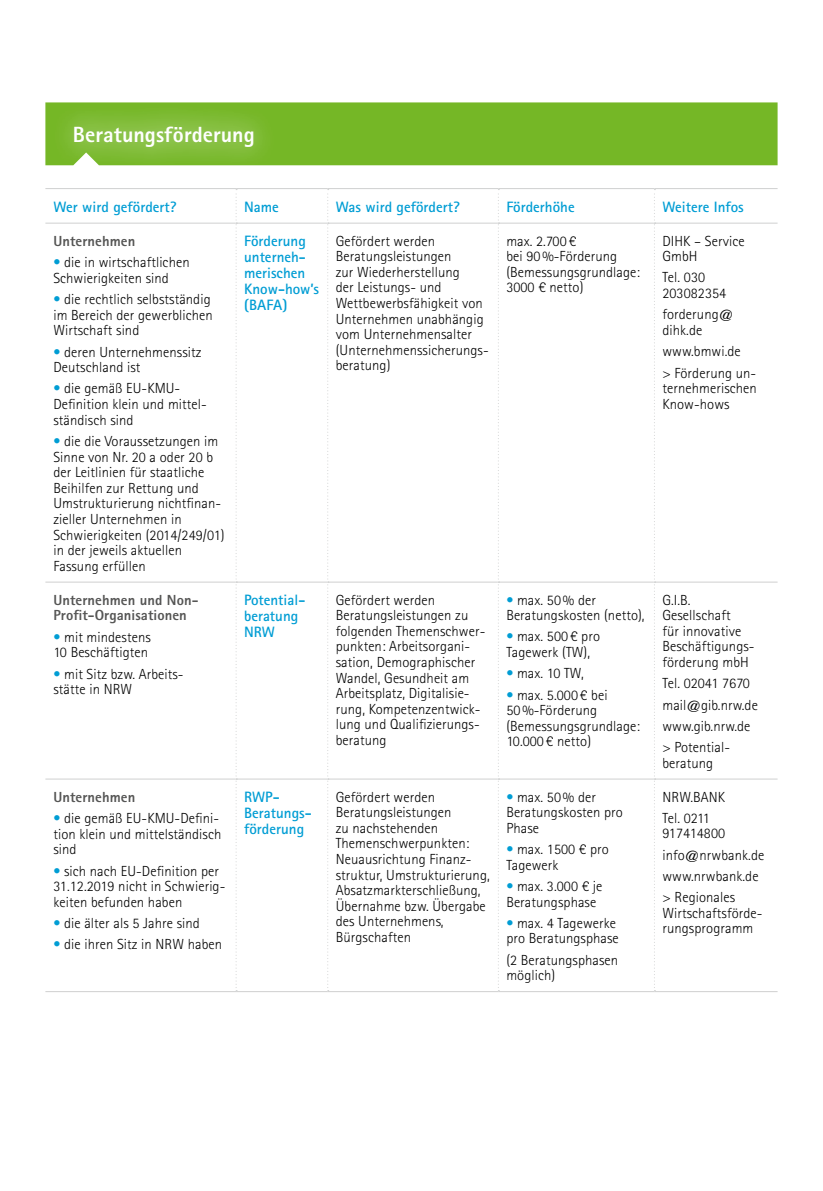
<style>
.page{position:relative;width:823px;height:1191px;background:#fff}
.page>*{position:absolute;margin:0;border:0;box-sizing:border-box;transform-origin:0 0}
.Infobox_Headline{font:800 22px "AT Rotis Sans Serif";color:#fff}
.Subline_9{font:700 15px/16px "AT Rotis Sans Serif";color:#009dd4}
.Tabellentext_7_3_7_8{font:300 14.6px/15.6px "AT Rotis Sans Serif";letter-spacing:.005em;color:#000}
.Tabellentext_7_3_7_8-2{font:800 14.6px/15.6px "AT Rotis Sans Serif";letter-spacing:.005em;color:#565655}
.s1{color:#009dd4}
.s2{font-family:"Rotis Sans Serif Std"}
</style>
<div class="page">
<hr style="left:45px;top:188px;width:191px;height:1px;background:#cfd0d0">
<hr style="left:236px;top:188px;width:91px;height:1px;background:#cfd0d0">
<hr style="left:327px;top:188px;width:171px;height:1px;background:#cfd0d0">
<hr style="left:498px;top:188px;width:156px;height:1px;background:#cfd0d0">
<hr style="left:654px;top:188px;width:123px;height:1px;background:#cfd0d0">
<hr style="left:45px;top:223px;width:190px;height:1px;background:#cfd0d0">
<hr style="left:236px;top:223px;width:91px;height:1px;background:#cfd0d0">
<hr style="left:328px;top:223px;width:169px;height:1px;background:#cfd0d0">
<hr style="left:498px;top:223px;width:155px;height:1px;background:#cfd0d0">
<hr style="left:654px;top:223px;width:123px;height:1px;background:#cfd0d0">
<hr style="left:45px;top:581px;width:190px;height:1px;background:#cfd0d0">
<hr style="left:236px;top:581px;width:91px;height:1px;background:#cfd0d0">
<hr style="left:328px;top:581px;width:169px;height:1px;background:#cfd0d0">
<hr style="left:498px;top:581px;width:155px;height:1px;background:#cfd0d0">
<hr style="left:654px;top:581px;width:123px;height:1px;background:#cfd0d0">
<hr style="left:45px;top:778px;width:190px;height:1px;background:#cfd0d0">
<hr style="left:236px;top:778px;width:91px;height:1px;background:#cfd0d0">
<hr style="left:328px;top:778px;width:169px;height:1px;background:#cfd0d0">
<hr style="left:498px;top:778px;width:155px;height:1px;background:#cfd0d0">
<hr style="left:654px;top:778px;width:123px;height:1px;background:#cfd0d0">
<hr style="left:45px;top:991px;width:191px;height:1px;background:#cfd0d0">
<hr style="left:236px;top:991px;width:91px;height:1px;background:#cfd0d0">
<hr style="left:327px;top:991px;width:171px;height:1px;background:#cfd0d0">
<hr style="left:498px;top:991px;width:156px;height:1px;background:#cfd0d0">
<hr style="left:654px;top:991px;width:123px;height:1px;background:#cfd0d0">
<svg style="left:235px;top:189px;width:2px;height:802px"></svg>
<svg style="left:327px;top:189px;width:1px;height:802px"></svg>
<svg style="left:497px;top:189px;width:2px;height:802px"></svg>
<svg style="left:653px;top:189px;width:2px;height:802px"></svg>
<div style="left:288px;top:102px;width:489px;height:63px;background:#75b726"></div>
<div style="left:39px;top:91px;width:249px;height:89px;background:#fff;opacity:.35"></div>
<div style="left:49px;top:101px;width:229px;height:70px;background:#fff;opacity:.75"></div>
<p class="Infobox_Headline" style="left:73px;top:120px;width:183px">Beratungsförderung</p>
<p class="Subline_9" style="left:53px;top:198px;width:124px">Wer wird gefördert?</p>
<p class="Subline_9" style="left:244px;top:198px;width:36px">Name</p>
<p class="Subline_9" style="left:335px;top:198px;width:125px">Was wird gefördert?</p>
<p class="Subline_9" style="left:506px;top:198px;width:70px">Förderhöhe</p>
<p class="Subline_9" style="left:662px;top:198px;width:83px">Weitere Infos</p>
<p class="Tabellentext_7_3_7_8-2" style="left:53px;top:233px;width:83px">Unternehmen</p>
<p class="Tabellentext_7_3_7_8" style="left:53px;top:254px;width:138px"><span class="s1">•</span> die in wirtschaftlichen<br>Schwierigkeiten sind</p>
<p class="Tabellentext_7_3_7_8" style="left:53px;top:291px;width:161px"><span class="s1">•</span> die rechtlich selbstständig im Bereich der gewerblichen<br>Wirtschaft sind</p>
<p class="Tabellentext_7_3_7_8" style="left:53px;top:344px;width:149px"><span class="s1">•</span> deren Unternehmenssitz<br>Deutschland ist</p>
<p class="Tabellentext_7_3_7_8" style="left:53px;top:381px;width:155px"><span class="s1">•</span> die gemäß EU-KMU-<br>Definition klein und mittel&shy;ständisch sind</p>
<p class="Tabellentext_7_3_7_8" style="left:53px;top:433px;width:172px"><span class="s1">•</span> die die Voraussetzungen im<br>Sinne von Nr. 20 a oder 20 b der Leitlinien für staatliche<br>Beihilfen zur Rettung und<br>Umstrukturierung nichtfinan&shy;zieller Unternehmen in<br>Schwierigkeiten (2014/249/01) in der jeweils aktuellen<br>Fassung erfüllen</p>
<p class="Subline_9" style="left:244px;top:233px;width:76px">Förderung unterneh&shy;merischen<br>Know-how’s (BAFA)</p>
<p class="Tabellentext_7_3_7_8" style="left:335px;top:233px;width:154px">Gefördert werden<br>Beratungsleistungen<br>zur Wiederherstellung<br>der Leistungs- und<br>Wettbewerbsfähigkeit von<br>Unternehmen unabhängig vom Unternehmensalter (Unternehmenssicherungs&shy;beratung)</p>
<p class="Tabellentext_7_3_7_8" style="left:506px;top:233px;width:135px">max. 2.700 <span class="s2">€<br></span>bei 90 %-Förderung (Bemessungsgrundlage:<br>3000 <span class="s2">€</span> netto)</p>
<p class="Tabellentext_7_3_7_8" style="left:662px;top:233px;width:84px">DIHK – Service<br>GmbH</p>
<p class="Tabellentext_7_3_7_8" style="left:662px;top:270px;width:65px">Tel. 030<br>203082354</p>
<p class="Tabellentext_7_3_7_8" style="left:662px;top:307px;width:72px">forderung@ dihk.de</p>
<p class="Tabellentext_7_3_7_8" style="left:662px;top:343px;width:80px">www.bmwi.de</p>
<p class="Tabellentext_7_3_7_8" style="left:662px;top:365px;width:96px;text-align:justify">&gt; Förderung un&shy;ternehmerischen Know-hows</p>
<p class="Tabellentext_7_3_7_8-2" style="left:53px;top:592px;width:146px">Unternehmen und Non-<br>Profit-Organisationen</p>
<p class="Tabellentext_7_3_7_8" style="left:53px;top:629px;width:99px"><span class="s1">•</span> mit mindestens<br>10 Beschäftigten</p>
<p class="Tabellentext_7_3_7_8" style="left:53px;top:666px;width:132px"><span class="s1">•</span> mit Sitz bzw. Arbeits&shy;stätte in NRW</p>
<p class="Tabellentext_7_3_7_8-2" style="left:53px;top:789px;width:83px">Unternehmen</p>
<p class="Tabellentext_7_3_7_8" style="left:53px;top:810px;width:169px"><span class="s1">•</span> die gemäß EU-KMU-Defini&shy;tion klein und mittelständisch sind</p>
<p class="Tabellentext_7_3_7_8" style="left:53px;top:863px;width:173px"><span class="s1">•</span> sich nach EU-Definition per<br>31.12.2019 nicht in Schwierig&shy;keiten befunden haben</p>
<p class="Tabellentext_7_3_7_8" style="left:53px;top:915px;width:148px"><span class="s1">•</span> die älter als 5 Jahre sind</p>
<p class="Tabellentext_7_3_7_8" style="left:53px;top:936px;width:170px"><span class="s1">•</span> die ihren Sitz in NRW haben</p>
<p class="Subline_9" style="left:244px;top:592px;width:63px">Potential&shy;beratung<br>NRW</p>
<p class="Tabellentext_7_3_7_8" style="left:335px;top:592px;width:151px">Gefördert werden<br>Beratungsleistungen zu folgenden Themenschwer&shy;punkten: Arbeitsorgani&shy;sation, Demographischer<br>Wandel, Gesundheit am<br>Arbeitsplatz, Digitalisie&shy;rung, Kompetenzentwick&shy;lung und Qualifizierungs&shy;beratung</p>
<p class="Tabellentext_7_3_7_8" style="left:506px;top:592px;width:140px"><span class="s1">•</span> max. 50 % der<br>Beratungskosten (netto),</p>
<p class="Tabellentext_7_3_7_8" style="left:506px;top:629px;width:95px"><span class="s1">•</span> max. 500 <span class="s2">€</span> pro<br>Tagewerk (TW),</p>
<p class="Tabellentext_7_3_7_8" style="left:506px;top:665px;width:79px"><span class="s1">•</span> max. 10 TW,</p>
<p class="Tabellentext_7_3_7_8" style="left:506px;top:687px;width:135px"><span class="s1">•</span> max. 5.000 <span class="s2">€</span> bei<br>50 %-Förderung (Bemessungsgrundlage:<br>10.000 <span class="s2">€</span> netto)</p>
<p class="Subline_9" style="left:244px;top:789px;width:69px">RWP-<br>Beratungs&shy;förderung</p>
<p class="Tabellentext_7_3_7_8" style="left:335px;top:789px;width:155px">Gefördert werden<br>Beratungsleistungen<br>zu nachstehenden<br>Themenschwerpunkten:<br>Neuausrichtung Finanz&shy;struktur, Umstrukturierung,<br>Absatzmarkterschließung,<br>Übernahme bzw. Übergabe des Unternehmens,<br>Bürgschaften</p>
<p class="Tabellentext_7_3_7_8" style="left:506px;top:789px;width:118px"><span class="s1">•</span> max. 50 % der<br>Beratungskosten pro<br>Phase</p>
<p class="Tabellentext_7_3_7_8" style="left:506px;top:841px;width:104px"><span class="s1">•</span> max. 1500 <span class="s2">€</span> pro<br>Tagewerk</p>
<p class="Tabellentext_7_3_7_8" style="left:506px;top:878px;width:98px"><span class="s1">•</span> max. 3.000 <span class="s2">€</span> je<br>Beratungsphase</p>
<p class="Tabellentext_7_3_7_8" style="left:506px;top:915px;width:114px"><span class="s1">•</span> max. 4 Tagewerke pro Beratungsphase</p>
<p class="Tabellentext_7_3_7_8" style="left:506px;top:952px;width:113px">(2 Beratungsphasen möglich)</p>
<p class="Tabellentext_7_3_7_8" style="left:662px;top:592px;width:94px">G.I.B.<br>Gesellschaft<br>für innovative<br>Beschäftigungs&shy;förderung mbH</p>
<p class="Tabellentext_7_3_7_8" style="left:662px;top:675px;width:89px">Tel. 02041 7670</p>
<p class="Tabellentext_7_3_7_8" style="left:662px;top:697px;width:97px">mail@gib.nrw.de</p>
<p class="Tabellentext_7_3_7_8" style="left:662px;top:718px;width:89px">www.gib.nrw.de</p>
<p class="Tabellentext_7_3_7_8" style="left:662px;top:739px;width:69px">&gt; Potential&shy;beratung</p>
<p class="Tabellentext_7_3_7_8" style="left:662px;top:789px;width:64px">NRW.BANK</p>
<p class="Tabellentext_7_3_7_8" style="left:662px;top:810px;width:64px">Tel. 0211<br>917414800</p>
<p class="Tabellentext_7_3_7_8" style="left:662px;top:847px;width:103px">info@nrwbank.de</p>
<p class="Tabellentext_7_3_7_8" style="left:662px;top:868px;width:98px">www.nrwbank.de</p>
<p class="Tabellentext_7_3_7_8" style="left:662px;top:889px;width:102px">&gt; Regionales<br>Wirtschaftsförde&shy;rungsprogramm</p>
</div>
